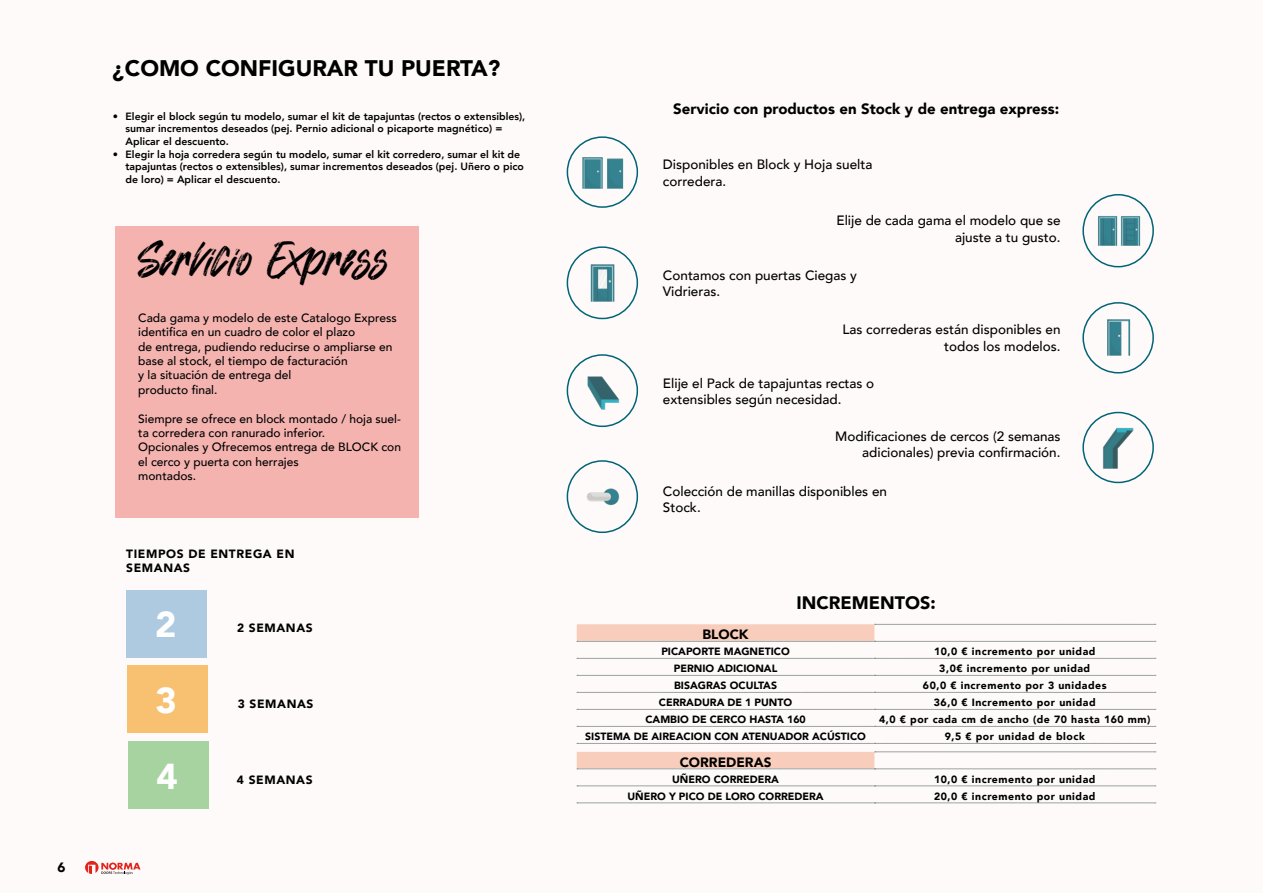
<style>
.page{position:relative;width:1263px;height:893px;background:#fefaf9}
.page>*{position:absolute;margin:0;border:0;box-sizing:border-box;transform-origin:0 0}
.t1{font:49.5px "Hiatus";color:#000}
.t2{font:900 36px "Avenir";color:#fff}
.t3{font:900 22.5px "Avenir";color:#000}
.t4{font:900 18px "Avenir";color:#000}
.t5{font:900 15px "Avenir";color:#000}
.t6{font:500 13.5px/16.2px "Avenir";color:#000}
.t7{font:900 13.5px "Avenir";color:#000}
.t8{font:500 12px/14.4px "Avenir";color:#000}
.t9{font:900 12px/14.4px "Avenir";letter-spacing:.05em;color:#000}
.t10{font:800 10.5px/12.6px "Avenir";color:#000}
.t11{font:900 10.5px "Avenir";letter-spacing:.05em;color:#000}
.t12{font:900 10.5px "Avenir";color:#000}
</style>
<div class="page">
<svg style="left:85px;top:861px;width:55px;height:14px"></svg>
<div style="left:128px;top:741px;width:80px;height:68px;background:#a6d39f"></div>
<div style="left:127px;top:665px;width:80px;height:68px;background:#f8c171"></div>
<div style="left:127px;top:590px;width:80px;height:68px;background:#adcae1"></div>
<div style="left:115px;top:226px;width:303px;height:292px;background:#f4b3af"></div>
<img style="left:607px;top:158px;width:17px;height:30px">
<img style="left:582px;top:157px;width:21px;height:32px">
<img style="left:1098px;top:216px;width:18px;height:30px">
<img style="left:1116px;top:216px;width:25px;height:30px">
<img style="left:590px;top:264px;width:25px;height:37px">
<img style="left:587px;top:376px;width:33px;height:34px">
<img style="left:1107px;top:319px;width:24px;height:36px">
<img style="left:1103px;top:427px;width:31px;height:42px">
<img style="left:586px;top:488px;width:34px;height:18px">
<div style="left:567px;top:246px;width:71px;height:73px;border:2px solid #006477;border-radius:50%"></div>
<div style="left:567px;top:354px;width:71px;height:73px;border:2px solid #006477;border-radius:50%"></div>
<div style="left:567px;top:460px;width:71px;height:73px;border:2px solid #006477;border-radius:50%"></div>
<div style="left:567px;top:136px;width:71px;height:72px;border:2px solid #006477;border-radius:50%"></div>
<div style="left:1082px;top:194px;width:72px;height:73px;border:2px solid #006477;border-radius:50%"></div>
<div style="left:1082px;top:302px;width:72px;height:71px;border:2px solid #006477;border-radius:50%"></div>
<div style="left:1082px;top:412px;width:72px;height:71px;border:2px solid #006477;border-radius:50%"></div>
<svg style="left:577px;top:786px;width:579px;height:1px"></svg>
<svg style="left:577px;top:624px;width:579px;height:146px"></svg>
<svg style="left:577px;top:803px;width:579px;height:1px"></svg>
<p class="t7" style="left:58px;top:856px;width:9px">6</p>
<h3 class="t3" style="left:112px;top:49px;width:389px">¿COMO CONFIGURAR TU PUERTA?</h3>
<p class="t10" style="left:126px;top:110px;width:401px;text-indent:-13px">• Elegir el block según tu modelo, sumar el kit de tapajuntas (rectos o extensibles), sumar incrementos deseados (pej. Pernio adicional o picaporte magnético) =<br>Aplicar el descuento.</p>
<p class="t10" style="left:126px;top:148px;width:400px;text-indent:-13px">• Elegir la hoja corredera según tu modelo, sumar el kit corredero, sumar el kit de tapajuntas (rectos o extensibles), sumar incrementos deseados (pej. Uñero o pico de loro) = Aplicar el descuento.</p>
<h1 class="t1" style="left:138px;top:235px;width:253px">Servicio Express</h1>
<p class="t8" style="left:138px;top:310px;width:260px">Cada gama y modelo de este Catalogo Express identifica en un cuadro de color el plazo<br>de entrega, pudiendo reducirse o ampliarse en base al stock, el tiempo de facturación<br>y la situación de entrega del<br>producto final.</p>
<p class="t8" style="left:138px;top:411px;width:264px">Siempre se ofrece en block montado / hoja suel&shy;ta corredera con ranurado inferior.<br>Opcionales y Ofrecemos entrega de BLOCK con el cerco y puerta con herrajes<br>montados.</p>
<p class="t9" style="left:126px;top:546px;width:170px">TIEMPOS DE ENTREGA EN<br>SEMANAS</p>
<h2 class="t2" style="left:155px;top:594px;width:23px">2</h2>
<h2 class="t2" style="left:156px;top:669px;width:23px">3</h2>
<h2 class="t2" style="left:156px;top:745px;width:23px">4</h2>
<p class="t9" style="left:237px;top:620px;width:77px">2 SEMANAS</p>
<p class="t9" style="left:238px;top:696px;width:77px">3 SEMANAS</p>
<p class="t9" style="left:237px;top:772px;width:77px">4 SEMANAS</p>
<p class="t5" style="left:673px;top:96px;width:387px">Servicio con productos en Stock y de entrega express:</p>
<p class="t6" style="left:663px;top:156px;width:211px">Disponibles en Block y Hoja suelta corredera.</p>
<p class="t6" style="left:836px;top:212px;width:226px;text-align:right">Elije de cada gama el modelo que se ajuste a tu gusto.</p>
<p class="t6" style="left:663px;top:266px;width:196px">Contamos con puertas Ciegas y<br>Vidrieras.</p>
<p class="t6" style="left:842px;top:321px;width:220px;text-align:right">Las correderas están disponibles en todos los modelos.</p>
<p class="t6" style="left:663px;top:375px;width:213px">Elije el Pack de tapajuntas rectas o extensibles según necesidad.</p>
<p class="t6" style="left:835px;top:428px;width:227px;text-align:right">Modificaciones de cercos (2 semanas adicionales) previa confirmación.</p>
<p class="t6" style="left:663px;top:482px;width:226px">Colección de manillas disponibles en<br>Stock.</p>
<h3 class="t4" style="left:796px;top:587px;width:141px">INCREMENTOS:</h3>
<p class="t7" style="left:702px;top:623px;width:48px">BLOCK</p>
<p class="t12" style="left:661px;top:642px;width:130px">PICAPORTE MAGNETICO</p>
<p class="t11" style="left:934px;top:642px;width:163px">10,0 € incremento por unidad</p>
<p class="t12" style="left:674px;top:659px;width:105px">PERNIO ADICIONAL</p>
<p class="t11" style="left:939px;top:659px;width:152px">3,0€ incremento por unidad</p>
<p class="t12" style="left:674px;top:676px;width:104px">BISAGRAS OCULTAS</p>
<p class="t11" style="left:923px;top:676px;width:185px">60,0 € incremento por 3 unidades</p>
<p class="t12" style="left:659px;top:693px;width:135px">CERRADURA DE 1 PUNTO</p>
<p class="t11" style="left:934px;top:693px;width:163px">36,0 € Incremento por unidad</p>
<p class="t12" style="left:645px;top:710px;width:162px">CAMBIO DE CERCO HASTA 160</p>
<p class="t11" style="left:879px;top:710px;width:273px">4,0 € por cada cm de ancho (de 70 hasta 160 mm)</p>
<p class="t12" style="left:585px;top:727px;width:282px">SISTEMA DE AIREACION CON ATENUADOR ACÚSTICO</p>
<p class="t11" style="left:945px;top:727px;width:142px">9,5 € por unidad de block</p>
<p class="t7" style="left:680px;top:751px;width:93px">CORREDERAS</p>
<p class="t12" style="left:672px;top:770px;width:108px">UÑERO CORREDERA</p>
<p class="t11" style="left:934px;top:770px;width:163px">10,0 € incremento por unidad</p>
<p class="t12" style="left:627px;top:787px;width:198px">UÑERO Y PICO DE LORO CORREDERA</p>
<p class="t11" style="left:934px;top:787px;width:163px">20,0 € incremento por unidad</p>
</div>
